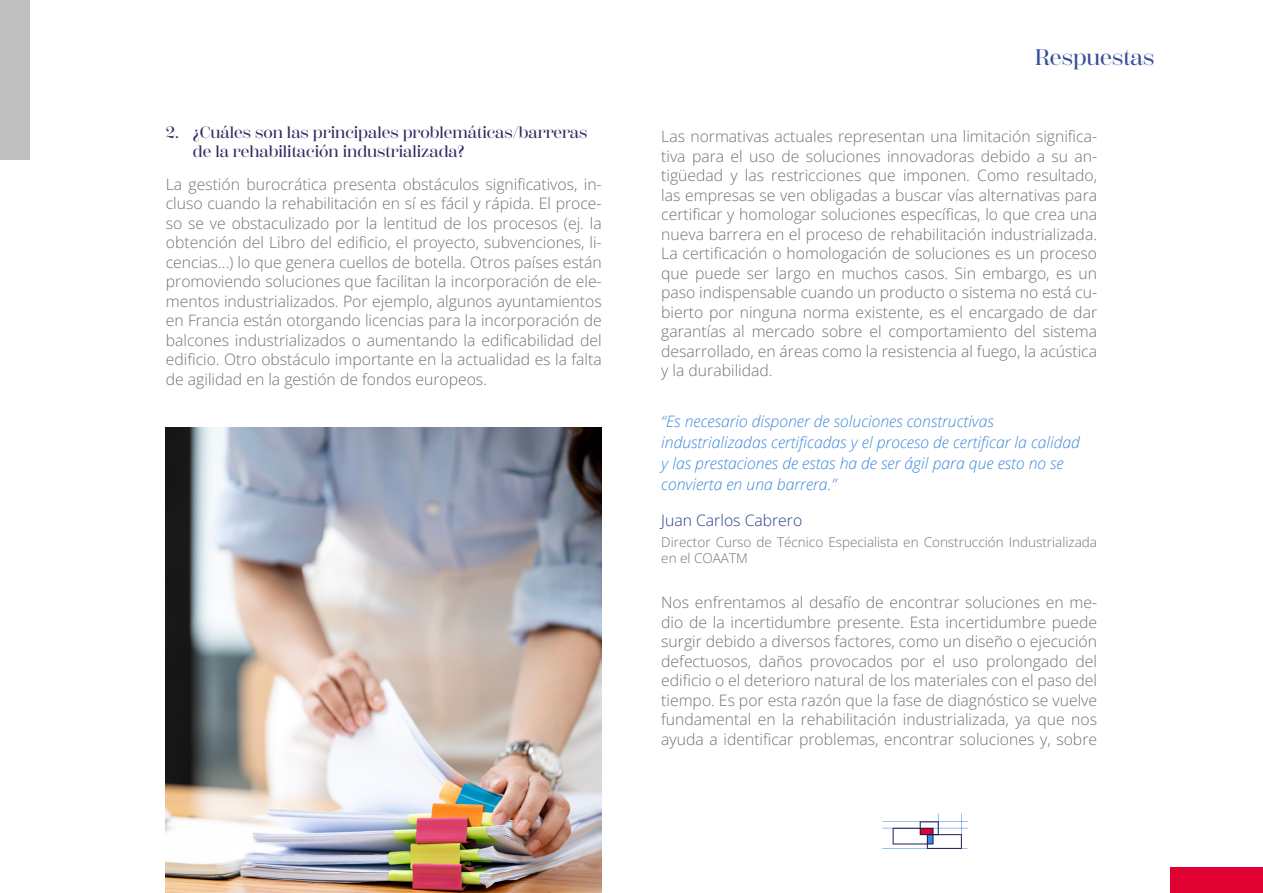
<style>
.page{position:relative;width:1263px;height:893px;background:#fff}
.page>*{position:absolute;margin:0;border:0;box-sizing:border-box;transform-origin:0 0}
.Titulo{font:500 22.5px "Scotch Display";color:#354d96}
.t1{font:500 16.5px/19.5px "Scotch Display";color:#2e2b61}
.texto_comun{font:300 15.75px/19.5px "Open Sans";color:#717271;text-align:justify}
.texto_comun-2{font:italic 300 15.75px/21px "Open Sans";color:#3f88da}
.texto_comun-3{font:300 15.75px "Open Sans";color:#253f8e}
._22_cargo{font:300 13.5px/16.5px "Open Sans";color:#717271}
</style>
<div class="page">
<img style="left:166px;top:427px;width:436px;height:466px">
<svg style="left:881px;top:813px;width:88px;height:36px"></svg>
<div style="left:0;top:0;width:30px;height:160px;background:#c0bfc0"></div>
<div style="left:1170px;top:867px;width:93px;height:26px;background:#e00031"></div>
<p class="t1" style="left:193px;top:123px;width:396px;text-indent:-27px">2. ¿Cuáles son las principales problemáticas/barreras de la rehabilitación industrializada?</p>
<p class="texto_comun" style="left:166px;top:174px;width:437px">La gestión burocrática presenta obstáculos significativos, in&shy;cluso cuando la rehabilitación en sí es fácil y rápida. El proce&shy;so se ve obstaculizado por la lentitud de los procesos (ej. la obtención del Libro del edificio, el proyecto, subvenciones, li&shy;cencias…) lo que genera cuellos de botella. Otros países están promoviendo soluciones que facilitan la incorporación de ele&shy;mentos industrializados. Por ejemplo, algunos ayuntamientos en Francia están otorgando licencias para la incorporación de balcones industrializados o aumentando la edificabilidad del edificio. Otro obstáculo importante en la actualidad es la falta de agilidad en la gestión de fondos europeos.</p>
<p class="Titulo" style="left:1035px;top:44px;width:121px">Respuestas</p>
<p class="texto_comun" style="left:661px;top:126px;width:437px">Las normativas actuales representan una limitación significa&shy;tiva para el uso de soluciones innovadoras debido a su an&shy;tigüedad y las restricciones que imponen. Como resultado, las empresas se ven obligadas a buscar vías alternativas para certificar y homologar soluciones específicas, lo que crea una nueva barrera en el proceso de rehabilitación industrializada.<br>La certificación o homologación de soluciones es un proceso que puede ser largo en muchos casos. Sin embargo, es un paso indispensable cuando un producto o sistema no está cu&shy;bierto por ninguna norma existente, es el encargado de dar garantías al mercado sobre el comportamiento del sistema desarrollado, en áreas como la resistencia al fuego, la acústica y la durabilidad.</p>
<p class="texto_comun-2" style="left:661px;top:410px;width:420px">“Es necesario disponer de soluciones constructivas industrializadas certificadas y el proceso de certificar la calidad y las prestaciones de estas ha de ser ágil para que esto no se convierta en una barrera.”</p>
<p class="texto_comun-3" style="left:661px;top:510px;width:143px">Juan Carlos Cabrero</p>
<p class="_22_cargo" style="left:661px;top:533px;width:437px">Director Curso de Técnico Especialista en Construcción Industrializada en el COAATM</p>
<p class="texto_comun" style="left:661px;top:592px;width:437px">Nos enfrentamos al desafío de encontrar soluciones en me&shy;dio de la incertidumbre presente. Esta incertidumbre puede surgir debido a diversos factores, como un diseño o ejecución defectuosos, daños provocados por el uso prolongado del edificio o el deterioro natural de los materiales con el paso del tiempo. Es por esta razón que la fase de diagnóstico se vuelve fundamental en la rehabilitación industrializada, ya que nos ayuda a identificar problemas, encontrar soluciones y, sobre</p>
</div>
